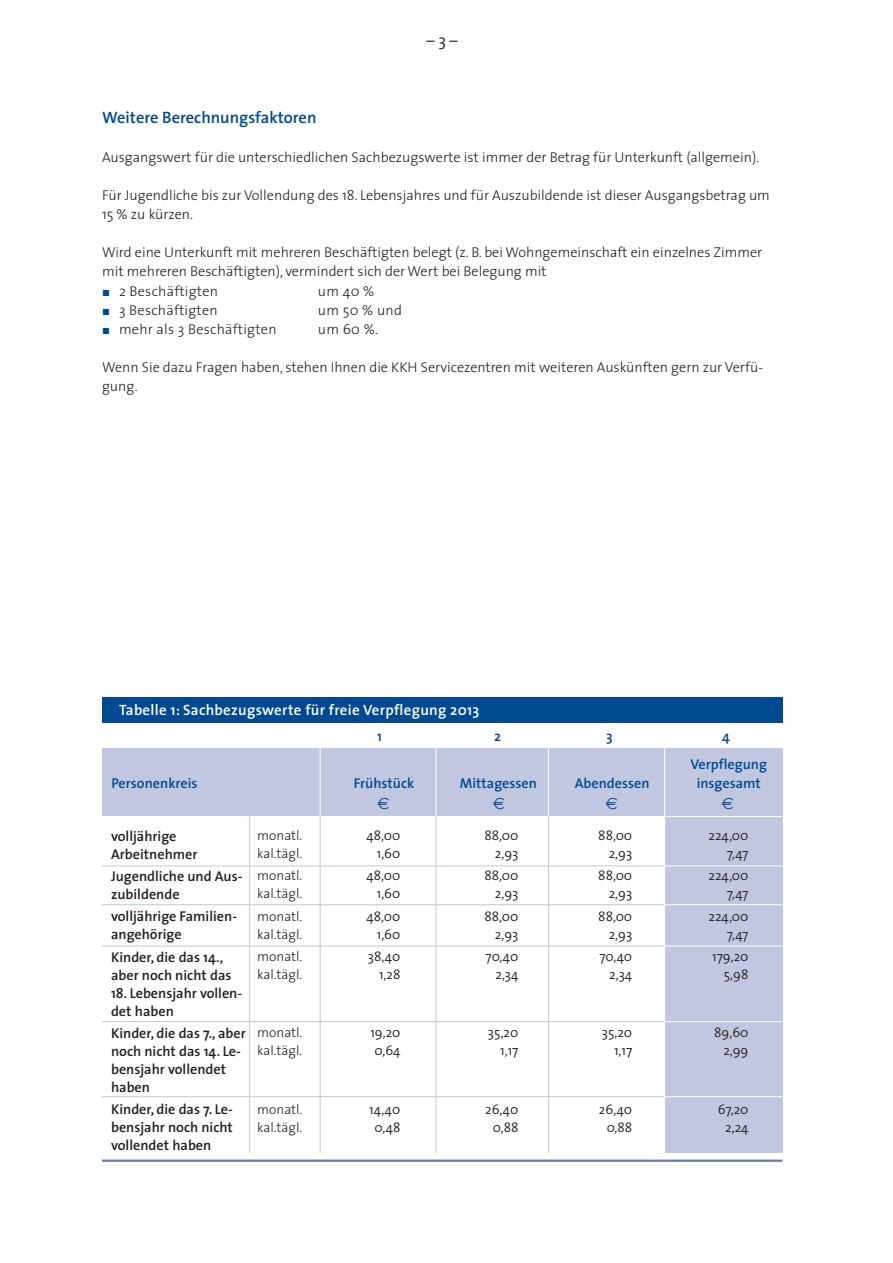
<style>
.page{position:relative;width:893px;height:1263px;background:#fff}
.page>*{position:absolute;margin:0;border:0;box-sizing:border-box;transform-origin:0 0}
.t1{font:600 16.5px "The Sans";color:#014990}
.t2{font:300 16.5px "The Sans";color:#231f20}
.t3{font:600 15px "The Sans";letter-spacing:.02em;color:#fff}
.t4{font:300 14.25px/19.2px "The Sans";color:#231f20}
.t5{font:600 14.25px/18px "The Sans";color:#231f20}
.t6{font:600 14.25px/28px "The Sans";color:#014990;text-align:center}
.t7{font:300 14.25px "The Sans";letter-spacing:.02em;color:#231f20}
.t8{font:300 13.5px/18px "The Sans";color:#231f20;text-align:right}
.t9{font:300 13.5px/18px "The Sans";color:#231f20}
.s1{font-family:"The Sans Light Expert";font-weight:400;font-size:9px;color:#014990}
</style>
<div class="page">
<hr style="left:249px;top:816px;width:1px;height:337px;background:#c1c7e1">
<div style="left:102px;top:749px;width:680px;height:67px;background:#c1c7e1"></div>
<hr style="left:548px;top:748px;width:1px;height:68px;background:#fff">
<hr style="left:436px;top:816px;width:1px;height:337px;background:#c1c7e1">
<hr style="left:320px;top:748px;width:1px;height:68px;background:#fff">
<div style="left:665px;top:817px;width:117px;height:336px;background:#c1c7e1"></div>
<hr style="left:102px;top:1096px;width:680px;height:1px;background:#fff">
<hr style="left:102px;top:1021px;width:680px;height:1px;background:#fff">
<hr style="left:102px;top:946px;width:680px;height:1px;background:#fff">
<hr style="left:102px;top:904px;width:680px;height:1px;background:#fff">
<hr style="left:664px;top:748px;width:1px;height:412px;background:#fff">
<div style="left:102px;top:697px;width:680px;height:25px;background:#014990"></div>
<hr style="left:320px;top:816px;width:1px;height:337px;background:#c1c7e1">
<hr style="left:436px;top:748px;width:1px;height:68px;background:#fff">
<hr style="left:548px;top:816px;width:1px;height:337px;background:#c1c7e1">
<hr style="left:102px;top:865px;width:680px;height:1px;background:#fff">
<hr style="left:102px;top:865px;width:563px;height:1px;background:#c1c7e1">
<hr style="left:102px;top:904px;width:563px;height:1px;background:#c1c7e1">
<hr style="left:102px;top:946px;width:563px;height:1px;background:#c1c7e1">
<hr style="left:102px;top:1021px;width:563px;height:1px;background:#c1c7e1">
<hr style="left:102px;top:1096px;width:563px;height:1px;background:#c1c7e1">
<hr style="left:102px;top:1159px;width:680px;height:3px;background:#637bb2">
<p class="t2" style="left:427px;top:35px;width:33px">–3–</p>
<p class="t1" style="left:102px;top:111px;width:216px">Weitere Berechnungsfaktoren</p>
<p class="t4" style="left:102px;top:149px;width:659px">Ausgangswert für die unterschiedlichen Sachbezugswerte ist immer der Betrag für Unterkunft (allgemein).</p>
<p class="t4" style="left:102px;top:187px;width:669px">Für Jugendliche bis zur Vollendung des 18. Lebensjahres und für Auszubildende ist dieser Ausgangsbetrag um<br>15 % zu kürzen.</p>
<p class="t4" style="left:102px;top:244px;width:662px">Wird eine Unterkunft mit mehreren Beschäftigten belegt (z. B. bei Wohngemeinschaft ein einzelnes Zimmer mit mehreren Beschäftigten), vermindert sich der Wert bei Belegung mit<br><span class="s1">ó</span> 2 Beschäftigten</p>
<p class="t4" style="left:318px;top:283px;width:58px">um 40 %</p>
<p class="t7" style="left:102px;top:304px;width:117px"><span class="s1">ó</span> 3 Beschäftigten</p>
<p class="t4" style="left:318px;top:302px;width:85px">um 50 % und</p>
<p class="t7" style="left:102px;top:323px;width:176px"><span class="s1">ó</span> mehr als 3 Beschäftigten</p>
<p class="t4" style="left:318px;top:321px;width:62px">um 60 %.</p>
<p class="t4" style="left:102px;top:359px;width:662px">Wenn Sie dazu Fragen haben, stehen Ihnen die KKH Servicezentren mit weiteren Auskünften gern zur Verfü&shy;gung.</p>
<p class="t3" style="left:119px;top:704px;width:362px">Tabelle 1: Sachbezugswerte für freie Verpflegung 2013</p>
<p class="t6" style="left:377px;top:723px;width:6px">1</p>
<p class="t6" style="left:494px;top:723px;width:8px">2</p>
<p class="t6" style="left:606px;top:723px;width:8px">3</p>
<p class="t6" style="left:690px;top:723px;width:78px">4<br>Verpflegung</p>
<p class="t6" style="left:111px;top:771px;width:88px">Personenkreis</p>
<p class="t6" style="left:354px;top:771px;width:62px">Frühstück</p>
<p class="t6" style="left:460px;top:771px;width:79px">Mittagessen</p>
<p class="t6" style="left:575px;top:771px;width:76px">Abendessen</p>
<p class="t6" style="left:697px;top:771px;width:66px">insgesamt</p>
<p class="t5" style="left:111px;top:828px;width:88px">volljährige<br>Arbeitnehmer</p>
<p class="t5" style="left:111px;top:868px;width:133px">Jugendliche und Aus&shy;zubildende</p>
<p class="t5" style="left:111px;top:909px;width:127px">volljährige Familien&shy;angehörige</p>
<p class="t5" style="left:111px;top:949px;width:122px">Kinder, die das 14., aber noch nicht das</p>
<p class="t5" style="left:111px;top:985px;width:133px">18. Lebensjahr vollen&shy;det haben</p>
<p class="t5" style="left:111px;top:1025px;width:136px">Kinder, die das 7., aber noch nicht das 14. Le&shy;bensjahr vollendet haben</p>
<p class="t5" style="left:111px;top:1101px;width:123px;text-align:justify">Kinder, die das 7. Le&shy;bensjahr noch nicht vollendet haben</p>
<p class="t9" style="left:257px;top:828px;width:47px">monatl. kal.tägl.</p>
<p class="t9" style="left:257px;top:868px;width:47px">monatl. kal.tägl.</p>
<p class="t9" style="left:257px;top:908px;width:47px">monatl. kal.tägl.</p>
<p class="t9" style="left:257px;top:949px;width:47px">monatl. kal.tägl.</p>
<p class="t9" style="left:257px;top:1025px;width:47px">monatl. kal.tägl.</p>
<p class="t9" style="left:257px;top:1101px;width:47px">monatl. kal.tägl.</p>
<p class="t8" style="left:367px;top:828px;width:35px">48,00<br>1,60</p>
<p class="t8" style="left:367px;top:868px;width:35px">48,00<br>1,60</p>
<p class="t8" style="left:367px;top:909px;width:35px">48,00<br>1,60</p>
<p class="t8" style="left:368px;top:949px;width:34px">38,40<br>1,28</p>
<p class="t8" style="left:370px;top:1025px;width:32px;text-align:center">19,20<br>0,64</p>
<p class="t8" style="left:369px;top:1101px;width:33px;text-align:center">14,40<br>0,48</p>
<p class="t8" style="left:484px;top:828px;width:35px">88,00<br>2,93</p>
<p class="t8" style="left:484px;top:868px;width:35px">88,00<br>2,93</p>
<p class="t8" style="left:484px;top:909px;width:35px">88,00<br>2,93</p>
<p class="t8" style="left:486px;top:949px;width:34px">70,40<br>2,34</p>
<p class="t8" style="left:598px;top:828px;width:35px">88,00<br>2,93</p>
<p class="t8" style="left:598px;top:868px;width:35px">88,00<br>2,93</p>
<p class="t8" style="left:598px;top:909px;width:35px">88,00<br>2,93</p>
<p class="t8" style="left:599px;top:949px;width:34px">70,40<br>2,34</p>
<p class="t8" style="left:708px;top:828px;width:41px">224,00<br>7,47</p>
<p class="t8" style="left:708px;top:868px;width:41px">224,00<br>7,47</p>
<p class="t8" style="left:708px;top:909px;width:41px">224,00<br>7,47</p>
<p class="t8" style="left:712px;top:949px;width:38px">179,20<br>5,98</p>
<p class="t8" style="left:488px;top:1025px;width:32px">35,20<br>1,17</p>
<p class="t8" style="left:602px;top:1025px;width:32px">35,20<br>1,17</p>
<p class="t8" style="left:714px;top:1025px;width:36px">89,60<br>2,99</p>
<p class="t8" style="left:485px;top:1101px;width:35px;text-align:center">26,40<br>0,88</p>
<p class="t8" style="left:599px;top:1101px;width:35px;text-align:center">26,40<br>0,88</p>
<p class="t8" style="left:718px;top:1101px;width:32px;text-align:center">67,20<br>2,24</p>
</div>
